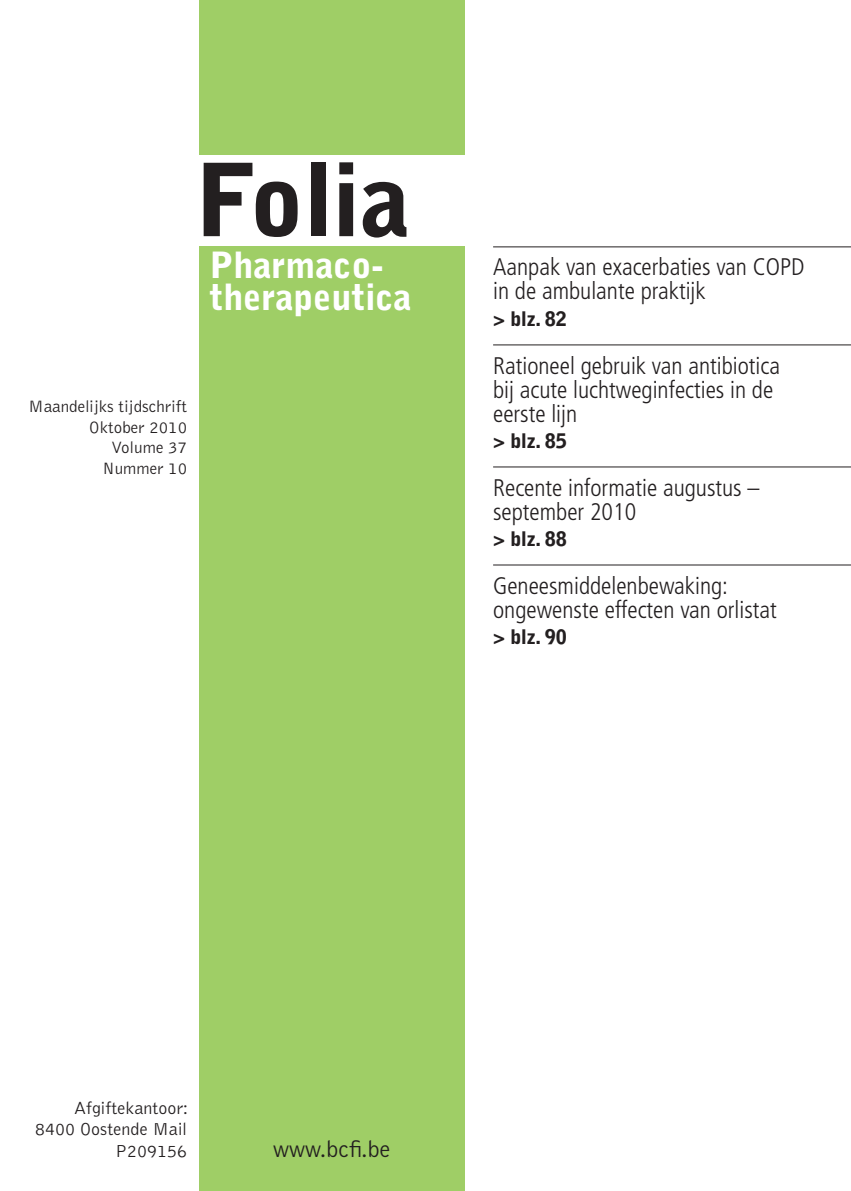
<style>
.page{position:relative;width:851px;height:1191px;background:#fff}
.page>*{position:absolute;margin:0;border:0;box-sizing:border-box;transform-origin:0 0}
.t1{font:900 100px "Bell Gothic Std";color:#231f20}
.t2{font:900 36px/32px "Bell Gothic Std";color:#fff}
.t3{font:300 condensed 24px/24px "Frutiger LT Std";color:#231f20}
.t4{font:300 24px "Bell Gothic Std";color:#231f20}
.t5{font:900 20px "Bell Gothic Std";color:#231f20}
.t6{font:300 18px/21.6px "Bell Gothic Std";color:#231f20;text-align:right}
.t7{font:300 17px/20.4px "Bell Gothic Std";color:#231f20;text-align:right}
</style>
<div class="page">
<div style="left:199px;top:247px;width:265px;height:944px;background:#9fce66"></div>
<hr style="left:493px;top:246px;width:357px;height:1px;background:#231f20">
<hr style="left:493px;top:344px;width:357px;height:1px;background:#231f20">
<hr style="left:493px;top:466px;width:357px;height:1px;background:#231f20">
<hr style="left:493px;top:564px;width:357px;height:1px;background:#231f20">
<div style="left:199px;top:0;width:265px;height:154px;background:#9fce66"></div>
<h1 class="t1" style="left:196px;top:142px;width:216px">Folia</h1>
<h2 class="t2" style="left:209px;top:249px;width:204px">Pharmaco&shy;therapeutica</h2>
<p class="t7" style="left:29px;top:397px;width:160px">Maandelijks tijdschrift<br>Oktober 2010<br>Volume 37<br>Nummer 10</p>
<p class="t3" style="left:493px;top:255px;width:313px">Aanpak van exacerbaties van COPD in de ambulante praktijk</p>
<p class="t5" style="left:493px;top:307px;width:75px">&gt; blz. 82</p>
<p class="t3" style="left:493px;top:353px;width:288px">Rationeel gebruik van antibiotica bij acute luchtweginfecties in de eerste lijn</p>
<p class="t5" style="left:493px;top:429px;width:75px">&gt; blz. 85</p>
<p class="t3" style="left:493px;top:475px;width:268px">Recente informatie augustus – september 2010</p>
<p class="t5" style="left:493px;top:527px;width:75px">&gt; blz. 88</p>
<p class="t3" style="left:493px;top:573px;width:285px">Geneesmiddelenbewaking: ongewenste effecten van orlistat</p>
<p class="t5" style="left:493px;top:625px;width:75px">&gt; blz. 90</p>
<p class="t6" style="left:35px;top:1097px;width:155px">Afgiftekantoor:<br>8400 Oostende Mail<br>P209156</p>
<p class="t4" style="left:273px;top:1136px;width:119px">www.bcfi.be</p>
</div>
